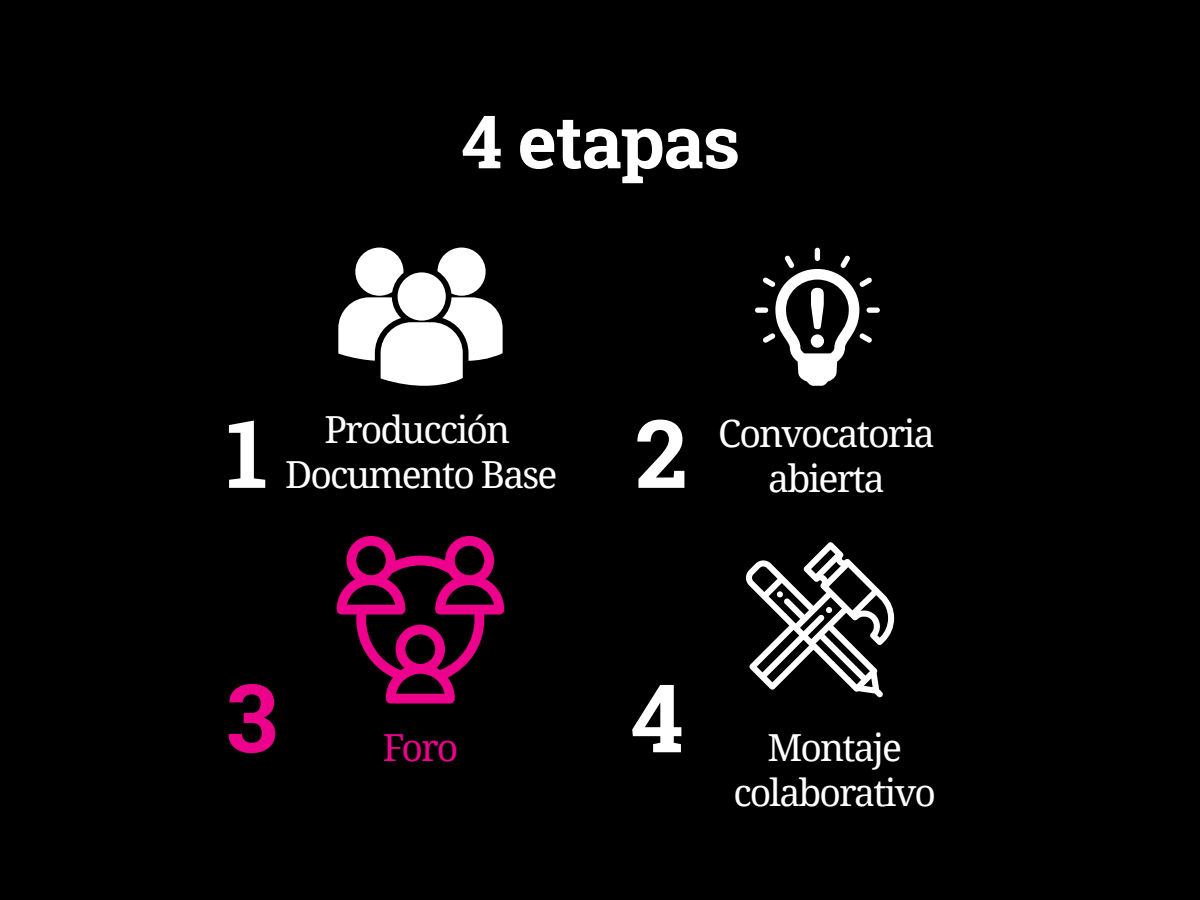
<style>
.page{position:relative;width:1200px;height:900px;background:#000}
.page>*{position:absolute;margin:0;border:0;box-sizing:border-box;transform-origin:0 0}
.t1{font:700 94.65px "Roboto Slab";color:#fff}
.t2{font:700 94.65px "Roboto Slab";color:#ec008c}
.t3{font:700 73.5px "Roboto Slab";letter-spacing:-.02em;color:#fff}
.t4{font:37.5px/45px "Noto Serif";letter-spacing:-.05em;color:#fff;text-align:center}
.t5{font:37.35px/44.8px "Noto Serif";letter-spacing:-.05em;color:#fff;text-align:center}
.t6{font:37.35px "Noto Serif";color:#ec008c}
</style>
<div class="page">
<svg style="left:338px;top:248px;width:165px;height:138px"></svg>
<svg style="left:337px;top:536px;width:167px;height:168px"></svg>
<div style="left:815px;top:248px;width:5px;height:13px;background:#fff;border-radius:3px"></div>
<div style="left:755px;top:307px;width:13px;height:6px;background:#fff;border-radius:3px"></div>
<div style="left:867px;top:307px;width:13px;height:6px;background:#fff;border-radius:3px"></div>
<svg style="left:763px;top:255px;width:109px;height:131px"></svg>
<div style="left:811px;top:334px;width:13px;height:14px;background:#fff;border-radius:50%"></div>
<svg style="left:746px;top:542px;width:148px;height:155px"></svg>
<h2 class="t3" style="left:461px;top:91px;width:280px">4 etapas</h2>
<p class="t5" style="left:285px;top:406px;width:274px">Producción<br>Documento Base</p>
<h1 class="t1" style="left:226px;top:389px;width:43px">1</h1>
<h1 class="t1" style="left:635px;top:389px;width:54px">2</h1>
<p class="t4" style="left:718px;top:409px;width:218px">Convocatoria abierta</p>
<h1 class="t2" style="left:226px;top:653px;width:53px">3</h1>
<h1 class="t1" style="left:631px;top:653px;width:55px">4</h1>
<p class="t6" style="left:383px;top:722px;width:77px">Foro</p>
<p class="t5" style="left:733px;top:724px;width:204px">Montaje colaborativo</p>
</div>
